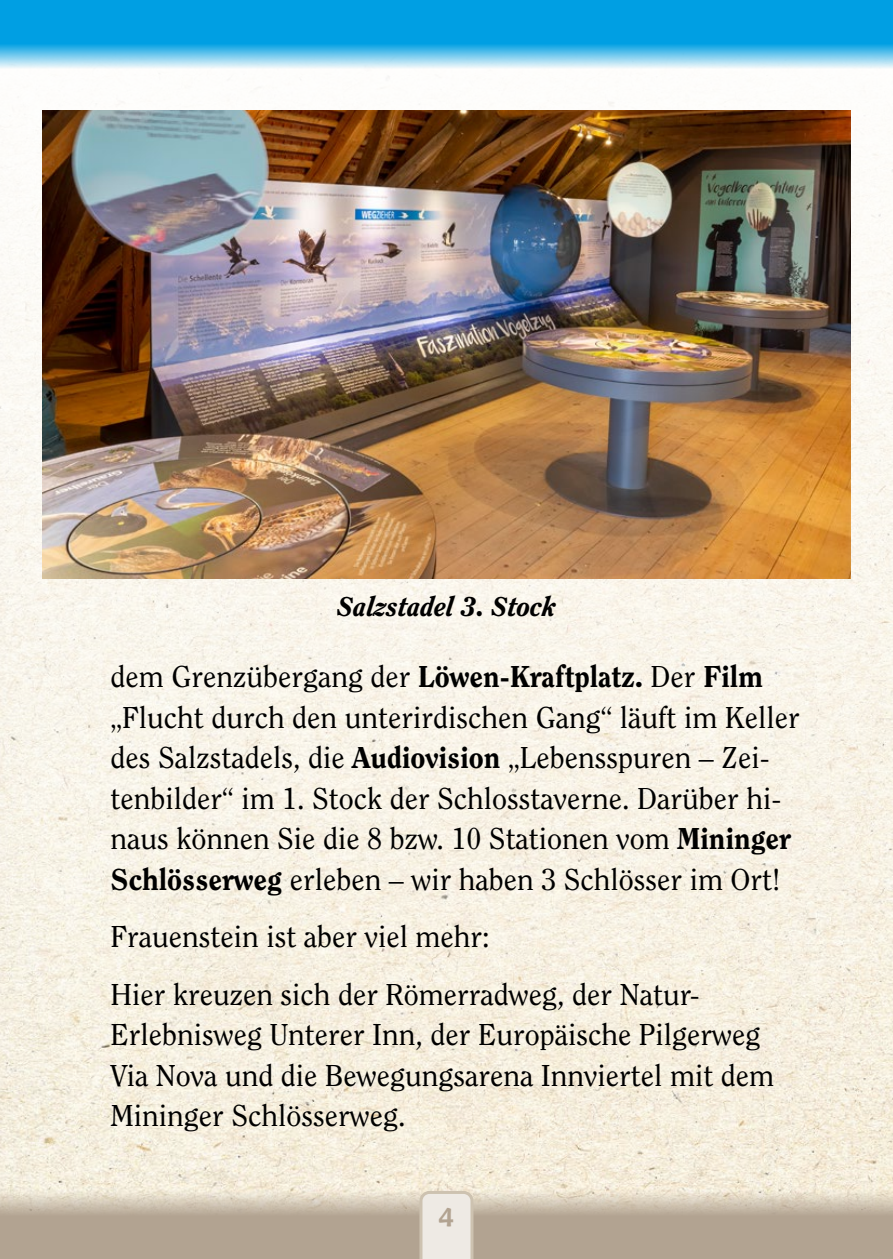
<style>
.page{position:relative;width:893px;height:1259px;background:#fff}
.page>*{position:absolute;margin:0;border:0;box-sizing:border-box;transform-origin:0 0}
.t1{font:30px/40.5px "Clearface";color:#000}
.t2{font:30px "Berlin Sans FB";color:#b2a391}
.t3{font:italic 800 27px "Clearface";color:#000}
.s1{font-weight:800}
</style>
<div class="page">
<img style="left:0;top:68px;width:893px;height:1123px">
<svg style="left:0;top:0;width:893px;height:68px;fill:#009fe3"></svg>
<svg style="left:0;top:1191px;width:893px;height:68px;fill:#b2a391"></svg>
<svg style="left:419px;top:1191px;width:54px;height:68px"></svg>
<img style="left:43px;top:111px;width:807px;height:467px">
<p class="t3" style="left:337px;top:590px;width:220px">Salzstadel 3. Stock</p>
<p class="t1" style="left:111px;top:656px;width:691px">dem Grenzübergang der <span class="s1">Löwen-Kraftplatz.</span> Der <span class="s1">Film </span>„Flucht durch den unterirdischen Gang“ läuft im Keller des Salzstadels, die <span class="s1">Audiovision</span> „Lebensspuren – Zei&shy;tenbilder“ im 1. Stock der Schlosstaverne. Darüber hi&shy;naus können Sie die 8 bzw. 10 Stationen vom <span class="s1">Mininger Schlösserweg</span> erleben – wir haben 3 Schlösser im Ort!</p>
<p class="t1" style="left:111px;top:907px;width:591px;line-height:57.6px">Frauenstein ist aber viel mehr:<br>Hier kreuzen sich der Römerradweg, der Natur-</p>
<p class="t1" style="left:111px;top:1014px;width:665px">Erlebnisweg Unterer Inn, der Europäische Pilgerweg<br>Via Nova und die Bewegungsarena Innviertel mit dem<br>Mininger Schlösserweg.</p>
<p class="t2" style="left:439px;top:1199px;width:16px">4</p>
</div>
